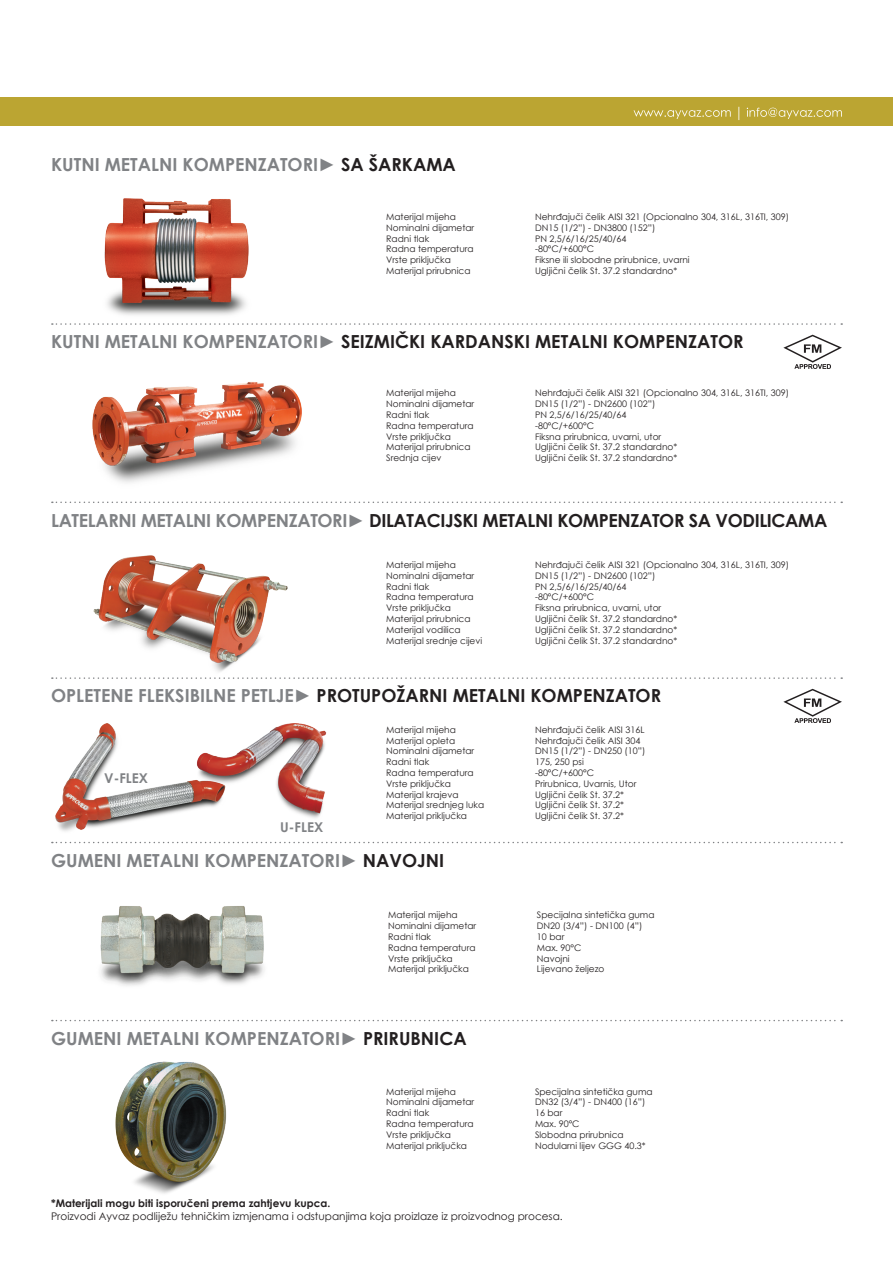
<style>
.page{position:relative;width:893px;height:1263px;background:#fff}
.page>*{position:absolute;margin:0;border:0;box-sizing:border-box;transform-origin:0 0}
.t1{font:700 18px "Century Gothic";color:#231f20}
.t2{font:700 18px "Century Gothic";color:#808285}
.t3{font:700 18px "Century Gothic";letter-spacing:-.02em;color:#231f20}
.t4{font:700 13.5px "Century Gothic";color:#808285}
.t5{font:10.5px "Century Gothic";color:#231f20}
.t6{font:700 10.5px "Century Gothic";color:#231f20}
.t7{font:9px "Century Gothic";color:#231f20}
.s1{color:#231f20}
.s2{color:#808285}
</style>
<div class="page">
<div style="left:0;top:97px;width:893px;height:29px;background:#bba532"></div>
<svg style="left:634px;top:107px;width:208px;height:13px"></svg>
<svg style="left:52px;top:501px;width:790px;height:2px"></svg>
<svg style="left:52px;top:677px;width:790px;height:2px"></svg>
<svg style="left:52px;top:842px;width:790px;height:1px"></svg>
<svg style="left:52px;top:1020px;width:790px;height:1px"></svg>
<img style="left:95px;top:906px;width:174px;height:116px">
<img style="left:115px;top:1061px;width:112px;height:133px">
<img style="left:226px;top:724px;width:100px;height:94px">
<img style="left:54px;top:724px;width:172px;height:119px">
<svg style="left:783px;top:689px;width:59px;height:34px"></svg>
<svg style="left:783px;top:335px;width:59px;height:34px"></svg>
<img style="left:93px;top:555px;width:198px;height:124px">
<img style="left:92px;top:382px;width:210px;height:101px">
<svg style="left:52px;top:323px;width:790px;height:2px"></svg>
<img style="left:104px;top:198px;width:145px;height:117px">
<p class="t2" style="left:51px;top:151px;width:406px">KUTNI METALNI KOMPENZATORI► <span class="s1">SA ŠARKAMA</span></p>
<p class="t7" style="left:386px;top:211px;width:71px">Materijal mijeha</p>
<p class="t7" style="left:535px;top:211px;width:256px">Nehrđajuči čelik AISI 321 (Opcionalno 304, 316L, 316TI, 309)</p>
<p class="t7" style="left:386px;top:221px;width:90px">Nominalni dijametar</p>
<p class="t7" style="left:535px;top:221px;width:122px">DN15 (1/2”) - DN3800 (152”)</p>
<p class="t7" style="left:386px;top:232px;width:45px">Radni tlak</p>
<p class="t7" style="left:535px;top:232px;width:93px">PN 2,5/6/16/25/40/64</p>
<p class="t7" style="left:386px;top:243px;width:89px">Radna temperatura</p>
<p class="t7" style="left:535px;top:243px;width:61px">-80°C/+600°C</p>
<p class="t7" style="left:386px;top:254px;width:66px">Vrste priključka</p>
<p class="t7" style="left:535px;top:254px;width:156px">Fiksne ili slobodne prirubnice, uvarni</p>
<p class="t7" style="left:386px;top:265px;width:86px">Materijal prirubnica</p>
<p class="t7" style="left:535px;top:265px;width:144px">Ugljični čelik St. 37.2 standardno*</p>
<p class="t1" style="left:51px;top:328px;width:694px"><span class="s2">KUTNI METALNI KOMPENZATORI►</span> SEIZMIČKI KARDANSKI METALNI KOMPENZATOR</p>
<p class="t7" style="left:386px;top:387px;width:71px">Materijal mijeha</p>
<p class="t7" style="left:535px;top:387px;width:256px">Nehrđajuči čelik AISI 321 (Opcionalno 304, 316L, 316TI, 309)</p>
<p class="t7" style="left:386px;top:398px;width:90px">Nominalni dijametar</p>
<p class="t7" style="left:535px;top:398px;width:122px">DN15 (1/2”) - DN2600 (102”)</p>
<p class="t7" style="left:386px;top:408px;width:45px">Radni tlak</p>
<p class="t7" style="left:535px;top:408px;width:93px">PN 2,5/6/16/25/40/64</p>
<p class="t7" style="left:386px;top:419px;width:89px">Radna temperatura</p>
<p class="t7" style="left:535px;top:419px;width:61px">-80°C/+600°C</p>
<p class="t7" style="left:386px;top:430px;width:66px">Vrste priključka</p>
<p class="t7" style="left:535px;top:430px;width:128px">Fiksna prirubnica, uvarni, utor</p>
<p class="t7" style="left:386px;top:441px;width:86px">Materijal prirubnica</p>
<p class="t7" style="left:535px;top:441px;width:144px">Ugljični čelik St. 37.2 standardno*</p>
<p class="t7" style="left:386px;top:452px;width:57px">Srednja cijev</p>
<p class="t7" style="left:535px;top:452px;width:144px">Ugljični čelik St. 37.2 standardno*</p>
<p class="t3" style="left:51px;top:507px;width:778px"><span class="s2">LATELARNI METALNI KOMPENZATORI►</span> DILATACIJSKI METALNI KOMPENZATOR SA VODILICAMA</p>
<p class="t7" style="left:386px;top:558px;width:71px">Materijal mijeha</p>
<p class="t7" style="left:535px;top:558px;width:256px">Nehrđajuči čelik AISI 321 (Opcionalno 304, 316L, 316TI, 309)</p>
<p class="t7" style="left:386px;top:569px;width:90px">Nominalni dijametar</p>
<p class="t7" style="left:535px;top:569px;width:122px">DN15 (1/2”) - DN2600 (102”)</p>
<p class="t7" style="left:386px;top:580px;width:45px">Radni tlak</p>
<p class="t7" style="left:535px;top:580px;width:93px">PN 2,5/6/16/25/40/64</p>
<p class="t7" style="left:386px;top:591px;width:89px">Radna temperatura</p>
<p class="t7" style="left:535px;top:591px;width:61px">-80°C/+600°C</p>
<p class="t7" style="left:386px;top:602px;width:66px">Vrste priključka</p>
<p class="t7" style="left:535px;top:602px;width:128px">Fiksna prirubnica, uvarni, utor</p>
<p class="t7" style="left:386px;top:612px;width:86px">Materijal prirubnica</p>
<p class="t7" style="left:535px;top:612px;width:144px">Ugljični čelik St. 37.2 standardno*</p>
<p class="t7" style="left:386px;top:623px;width:76px">Materijal vodilica</p>
<p class="t7" style="left:535px;top:623px;width:144px">Ugljični čelik St. 37.2 standardno*</p>
<p class="t7" style="left:386px;top:634px;width:98px">Materijal srednje cijevi</p>
<p class="t7" style="left:535px;top:634px;width:144px">Ugljični čelik St. 37.2 standardno*</p>
<p class="t1" style="left:51px;top:682px;width:611px"><span class="s2">OPLETENE FLEKSIBILNE PETLJE►</span> PROTUPOŽARNI METALNI KOMPENZATOR</p>
<p class="t4" style="left:104px;top:768px;width:45px">V-FLEX</p>
<p class="t4" style="left:280px;top:817px;width:44px">U-FLEX</p>
<p class="t7" style="left:386px;top:723px;width:71px">Materijal mijeha</p>
<p class="t7" style="left:535px;top:723px;width:111px">Nehrđajuči čelik AISI 316L</p>
<p class="t7" style="left:386px;top:734px;width:70px">Materijal opleta</p>
<p class="t7" style="left:535px;top:734px;width:107px">Nehrđajuči čelik AISI 304</p>
<p class="t7" style="left:386px;top:745px;width:90px">Nominalni dijametar</p>
<p class="t7" style="left:535px;top:745px;width:112px">DN15 (1/2”) - DN250 (10”)</p>
<p class="t7" style="left:386px;top:756px;width:45px">Radni tlak</p>
<p class="t7" style="left:535px;top:756px;width:50px">175, 250 psi</p>
<p class="t7" style="left:386px;top:766px;width:89px">Radna temperatura</p>
<p class="t7" style="left:535px;top:766px;width:61px">-80°C/+600°C</p>
<p class="t7" style="left:386px;top:777px;width:66px">Vrste priključka</p>
<p class="t7" style="left:535px;top:777px;width:103px">Prirubnica, Uvarnis, Utor</p>
<p class="t7" style="left:386px;top:788px;width:74px">Materijal krajeva</p>
<p class="t7" style="left:535px;top:788px;width:91px">Ugljični čelik St. 37.2*</p>
<p class="t7" style="left:386px;top:799px;width:99px">Materijal srednjeg luka</p>
<p class="t7" style="left:535px;top:799px;width:91px">Ugljični čelik St. 37.2*</p>
<p class="t7" style="left:386px;top:810px;width:82px">Materijal priključka</p>
<p class="t7" style="left:535px;top:810px;width:91px">Ugljični čelik St. 37.2*</p>
<p class="t2" style="left:51px;top:846px;width:395px">GUMENI METALNI KOMPENZATORI► <span class="s1">NAVOJNI</span></p>
<p class="t7" style="left:388px;top:909px;width:71px">Materijal mijeha</p>
<p class="t7" style="left:537px;top:909px;width:119px">Specijalna sintetička guma</p>
<p class="t7" style="left:388px;top:920px;width:90px">Nominalni dijametar</p>
<p class="t7" style="left:537px;top:920px;width:107px">DN20 (3/4”) - DN100 (4”)</p>
<p class="t7" style="left:388px;top:930px;width:45px">Radni tlak</p>
<p class="t7" style="left:537px;top:930px;width:29px">10 bar</p>
<p class="t7" style="left:388px;top:941px;width:89px">Radna temperatura</p>
<p class="t7" style="left:537px;top:941px;width:46px">Max. 90°C</p>
<p class="t7" style="left:388px;top:952px;width:66px">Vrste priključka</p>
<p class="t7" style="left:537px;top:952px;width:34px">Navojni</p>
<p class="t7" style="left:388px;top:963px;width:82px">Materijal priključka</p>
<p class="t7" style="left:537px;top:963px;width:69px">Lijevano željezo</p>
<p class="t2" style="left:51px;top:1025px;width:417px">GUMENI METALNI KOMPENZATORI► <span class="s1">PRIRUBNICA</span></p>
<p class="t7" style="left:386px;top:1085px;width:71px">Materijal mijeha</p>
<p class="t7" style="left:535px;top:1085px;width:119px">Specijalna sintetička guma</p>
<p class="t7" style="left:386px;top:1096px;width:90px">Nominalni dijametar</p>
<p class="t7" style="left:535px;top:1096px;width:112px">DN32 (3/4”) - DN400 (16”)</p>
<p class="t7" style="left:386px;top:1106px;width:45px">Radni tlak</p>
<p class="t7" style="left:535px;top:1106px;width:29px">16 bar</p>
<p class="t7" style="left:386px;top:1117px;width:89px">Radna temperatura</p>
<p class="t7" style="left:535px;top:1117px;width:46px">Max. 90°C</p>
<p class="t7" style="left:386px;top:1128px;width:66px">Vrste priključka</p>
<p class="t7" style="left:535px;top:1128px;width:90px">Slobodna prirubnica</p>
<p class="t7" style="left:386px;top:1139px;width:82px">Materijal priključka</p>
<p class="t7" style="left:535px;top:1139px;width:112px">Nodularni lijev GGG 40.3*</p>
<p class="t6" style="left:51px;top:1195px;width:281px">*Materijali mogu biti isporučeni prema zahtjevu kupca.</p>
<p class="t5" style="left:51px;top:1209px;width:513px">Proizvodi Ayvaz podliježu tehničkim izmjenama i odstupanjima koja proizlaze iz proizvodnog procesa.</p>
</div>
